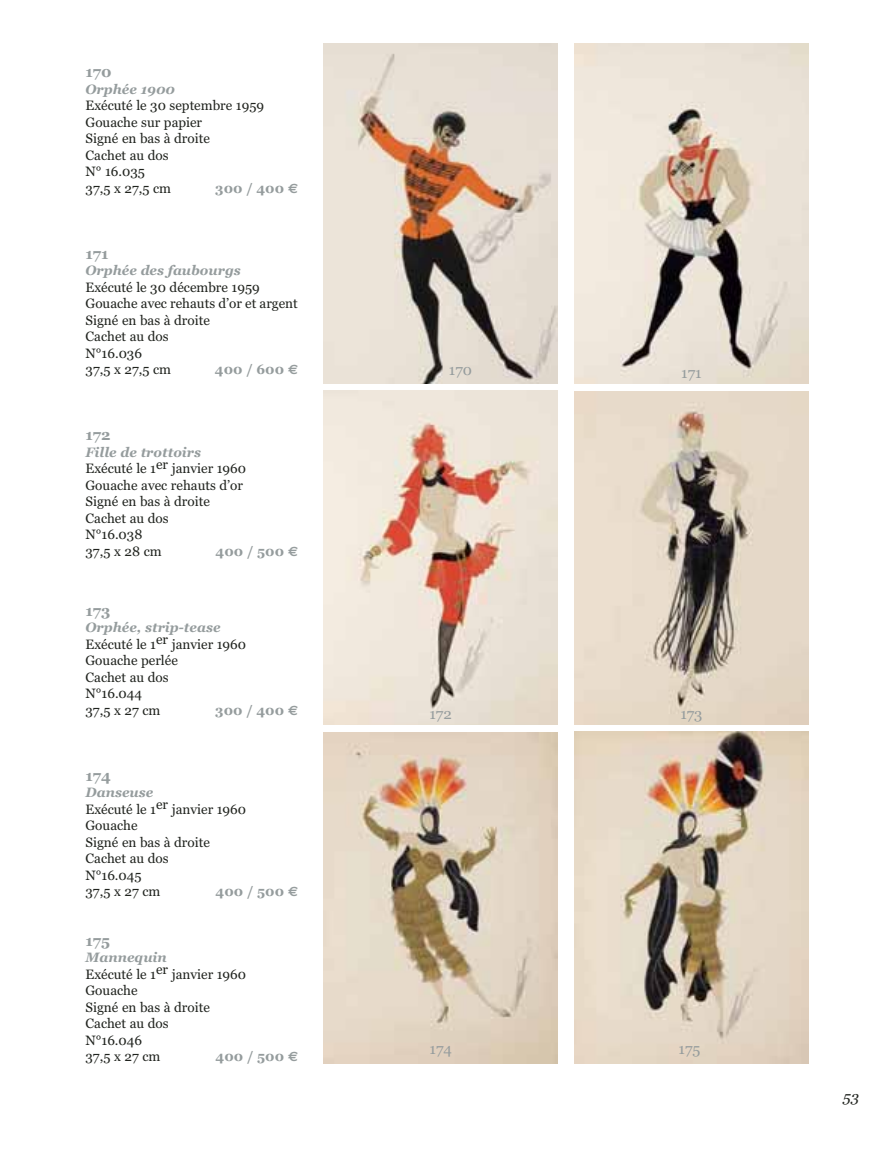
<style>
.page{position:relative;width:894px;height:1152px;background:#fff}
.page>*{position:absolute;margin:0;border:0;box-sizing:border-box;transform-origin:0 0}
.t1{font:700 15px "Georgia";color:#959c9d}
.t2{font:15px "Georgia";color:#959c9d}
.t3{font:italic 15px "Georgia";color:#20231e}
.t4{font:13.5px/16.5px "Georgia";color:#20231e}
.t5{font:italic 700 13.5px "Georgia";color:#959c9d}
.t6{font:700 13.5px "Georgia";color:#959c9d}
.s1{font-family:"Euro Sans"}
</style>
<div class="page">
<img style="left:324px;top:43px;width:234px;height:341px">
<img style="left:324px;top:391px;width:234px;height:333px">
<img style="left:324px;top:732px;width:234px;height:332px">
<img style="left:575px;top:43px;width:233px;height:340px">
<img style="left:575px;top:392px;width:233px;height:332px">
<img style="left:575px;top:732px;width:233px;height:332px">
<p class="t1" style="left:86px;top:66px;width:28px">170</p>
<p class="t5" style="left:86px;top:83px;width:91px">Orphée 1900</p>
<p class="t4" style="left:86px;top:98px;width:180px">Exécuté le 30 septembre 1959<br>Gouache sur papier<br>Signé en bas à droite<br>Cachet au dos<br>N° 16.035<br>37,5 x 27,5 cm</p>
<p class="t6" style="left:215px;top:182px;width:84px">300 / 400 <span class="s1">€</span></p>
<p class="t1" style="left:86px;top:247px;width:25px">171</p>
<p class="t5" style="left:86px;top:265px;width:157px">Orphée des faubourgs</p>
<p class="t4" style="left:86px;top:280px;width:214px">Exécuté le 30 décembre 1959<br>Gouache avec rehauts d’or et argent<br>Signé en bas à droite<br>Cachet au dos<br>N°16.036<br>37,5 x 27,5 cm</p>
<p class="t6" style="left:215px;top:364px;width:85px">400 / 600 <span class="s1">€</span></p>
<p class="t1" style="left:86px;top:429px;width:27px">172</p>
<p class="t5" style="left:86px;top:446px;width:117px">Fille de trottoirs</p>
<p class="t4" style="left:86px;top:461px;width:162px">Exécuté le 1er janvier 1960<br>Gouache avec rehauts d’or<br>Signé en bas à droite<br>Cachet au dos<br>N°16.038<br>37,5 x 28 cm</p>
<p class="t6" style="left:216px;top:545px;width:84px">400 / 500 <span class="s1">€</span></p>
<p class="t1" style="left:86px;top:604px;width:27px">173</p>
<p class="t5" style="left:86px;top:622px;width:136px">Orphée, strip-tease</p>
<p class="t4" style="left:86px;top:637px;width:162px">Exécuté le 1er janvier 1960<br>Gouache perlée<br>Cachet au dos<br>N°16.044<br>37,5 x 27 cm</p>
<p class="t6" style="left:215px;top:704px;width:84px">300 / 400 <span class="s1">€</span></p>
<p class="t1" style="left:86px;top:769px;width:27px">174</p>
<p class="t5" style="left:86px;top:787px;width:69px">Danseuse</p>
<p class="t4" style="left:86px;top:802px;width:162px">Exécuté le 1er janvier 1960<br>Gouache<br>Signé en bas à droite<br>Cachet au dos<br>N°16.045<br>37,5 x 27 cm</p>
<p class="t6" style="left:216px;top:886px;width:84px">400 / 500 <span class="s1">€</span></p>
<p class="t1" style="left:86px;top:934px;width:26px">175</p>
<p class="t5" style="left:86px;top:952px;width:83px">Mannequin</p>
<p class="t4" style="left:86px;top:967px;width:162px">Exécuté le 1er janvier 1960<br>Gouache<br>Signé en bas à droite<br>Cachet au dos<br>N°16.046<br>37,5 x 27 cm</p>
<p class="t6" style="left:216px;top:1051px;width:84px">400 / 500 <span class="s1">€</span></p>
<p class="t2" style="left:449px;top:364px;width:25px">170</p>
<p class="t2" style="left:429px;top:707px;width:24px">172</p>
<p class="t2" style="left:681px;top:366px;width:22px">171</p>
<p class="t2" style="left:680px;top:707px;width:24px">173</p>
<p class="t2" style="left:430px;top:1042px;width:24px">174</p>
<p class="t2" style="left:679px;top:1042px;width:23px">175</p>
<p class="t3" style="left:843px;top:1090px;width:18px">53</p>
</div>
